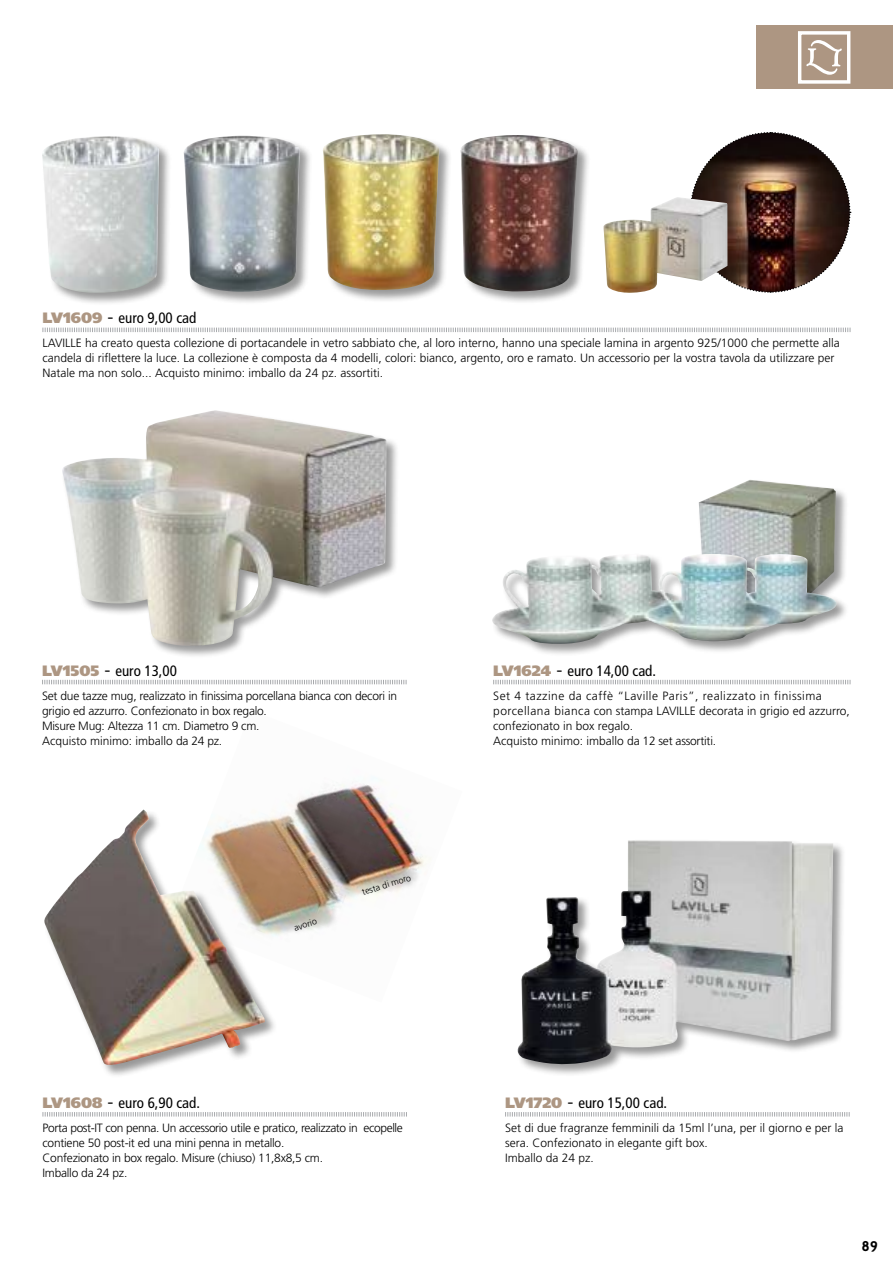
<style>
.page{position:relative;width:893px;height:1263px;background:#fff}
.page>*{position:absolute;margin:0;border:0;box-sizing:border-box;transform-origin:0 0}
.t1{font:800 18px "Boks";color:#000}
.t2{font:condensed 15px "Frutiger";color:#000}
.t3{font:300 12px/15px "Frutiger";color:#000}
.t4{font:300 12px/15px "Frutiger";letter-spacing:-.02em;color:#000}
.t5{font:300 9px "Frutiger";color:#000}
.s1{font-weight:900;font-stretch:normal;color:#ad9682}
.s2{font-weight:300;font-stretch:normal;font-size:18px}
</style>
<div class="page">
<div style="left:698px;top:479px;width:151px;height:143px;background:#000;opacity:.4"></div>
<img style="left:699px;top:480px;width:137px;height:73px">
<img style="left:278px;top:777px;width:148px;height:158px">
<svg style="left:43px;top:1112px;width:364px;height:4px"></svg>
<div style="left:43px;top:809px;width:235px;height:269px;background:#000;opacity:.4"></div>
<img style="left:44px;top:809px;width:221px;height:257px">
<div style="left:757px;top:26px;width:136px;height:63px;background:#ad9682"></div>
<div style="left:798px;top:31px;width:52px;height:53px;border:3px solid #fff"></div>
<svg style="left:806px;top:40px;width:36px;height:35px"></svg>
<svg style="left:42px;top:327px;width:809px;height:5px"></svg>
<div style="left:41px;top:133px;width:549px;height:173px;background:#000;opacity:.4"></div>
<img style="left:42px;top:134px;width:536px;height:159px">
<img style="left:691px;top:132px;width:160px;height:161px">
<div style="left:61px;top:410px;width:339px;height:249px;background:#000;opacity:.4"></div>
<img style="left:62px;top:410px;width:325px;height:237px">
<svg style="left:42px;top:680px;width:365px;height:4px"></svg>
<img style="left:603px;top:197px;width:124px;height:96px">
<div style="left:491px;top:553px;width:358px;height:104px;background:#000;opacity:.4"></div>
<img style="left:491px;top:553px;width:346px;height:91px">
<svg style="left:493px;top:680px;width:358px;height:4px"></svg>
<svg style="left:505px;top:1112px;width:345px;height:4px"></svg>
<div style="left:517px;top:839px;width:329px;height:238px;background:#000;opacity:.4"></div>
<img style="left:517px;top:840px;width:316px;height:232px">
<p class="t2" style="left:42px;top:309px;width:155px"><span class="s1">LV1609</span> <span class="s2">-</span> euro 9,00 cad</p>
<p class="t3" style="left:42px;top:336px;width:799px">LAVILLE ha creato questa collezione di portacandele in vetro sabbiato che, al loro interno, hanno una speciale lamina in argento 925/1000 che permette alla candela di riflettere la luce. La collezione è composta da 4 modelli, colori: bianco, argento, oro e ramato. Un accessorio per la vostra tavola da utilizzare per<br>Natale ma non solo... Acquisto minimo: imballo da 24 pz. assortiti.</p>
<p class="t2" style="left:42px;top:662px;width:136px"><span class="s1">LV1505</span> <span class="s2">-</span> euro 13,00</p>
<p class="t4" style="left:42px;top:688px;width:356px">Set due tazze mug, realizzato in finissima porcellana bianca con decori in grigio ed azzurro. Confezionato in box regalo.<br>Misure Mug: Altezza 11 cm. Diametro 9 cm.<br>Acquisto minimo: imballo da 24 pz.</p>
<p class="t5" style="left:293px;top:923px;width:25px;rotate:-17deg">avorio</p>
<p class="t5" style="left:361px;top:887px;width:52px;rotate:-17deg">testa di moro</p>
<p class="t2" style="left:43px;top:1094px;width:159px"><span class="s1">LV1608</span> <span class="s2">-</span> euro 6,90 cad.</p>
<p class="t4" style="left:43px;top:1120px;width:362px">Porta post-IT con penna. Un accessorio utile e pratico, realizzato in ecopelle contiene 50 post-it ed una mini penna in metallo.<br>Confezionato in box regalo. Misure (chiuso) 11,8x8,5 cm.<br>Imballo da 24 pz.</p>
<p class="t2" style="left:493px;top:662px;width:164px"><span class="s1">LV1624</span> <span class="s2">-</span> euro 14,00 cad.</p>
<p class="t3" style="left:493px;top:688px;width:358px">Set 4 tazzine da caffè “Laville Paris”, realizzato in finissima porcellana bianca con stampa LAVILLE decorata in grigio ed azzurro, confezionato in box regalo.<br>Acquisto minimo: imballo da 12 set assortiti.</p>
<p class="t2" style="left:505px;top:1094px;width:163px"><span class="s1">LV1720</span> <span class="s2">-</span> euro 15,00 cad.</p>
<p class="t3" style="left:505px;top:1120px;width:340px">Set di due fragranze femminili da 15ml l’una, per il giorno e per la sera. Confezionato in elegante gift box.<br>Imballo da 24 pz.</p>
<h1 class="t1" style="left:861px;top:1237px;width:18px">89</h1>
</div>
